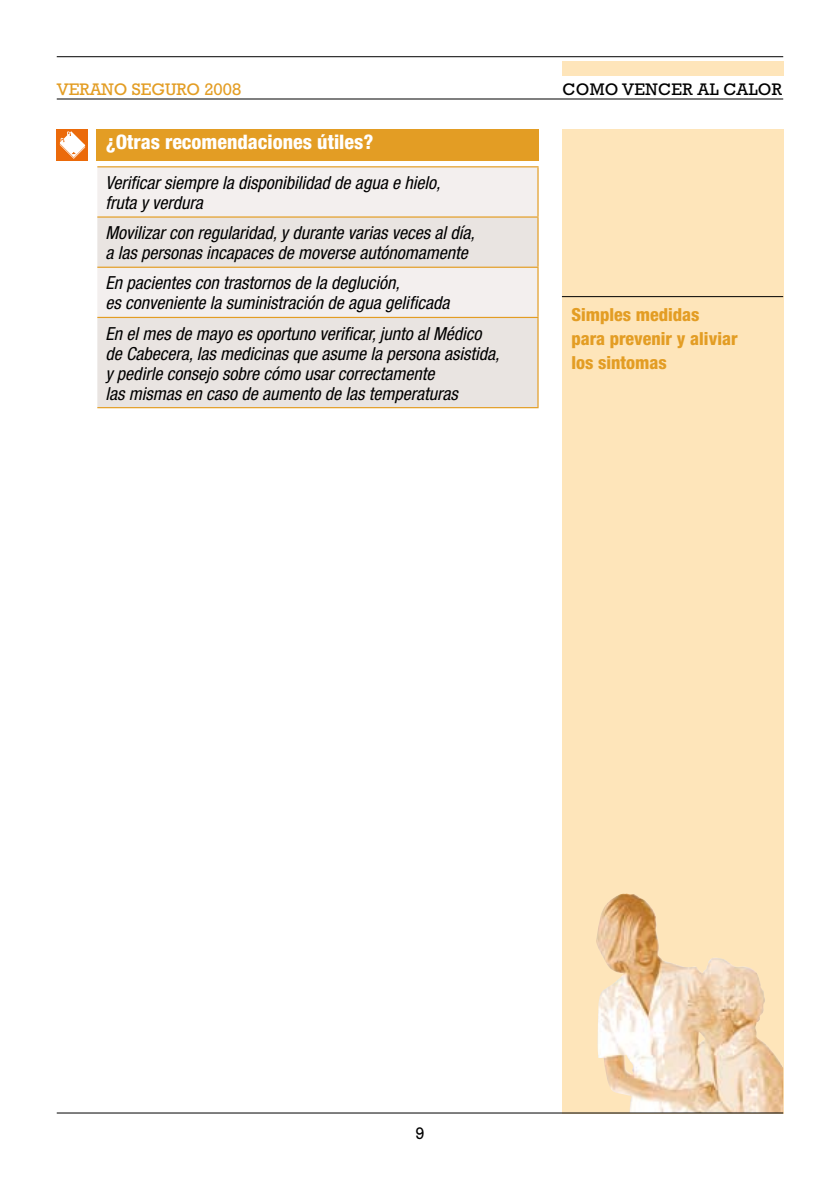
<style>
.page{position:relative;width:840px;height:1191px;background:#fff}
.page>*{position:absolute;margin:0;border:0;box-sizing:border-box;transform-origin:0 0}
.t1{font:800 condensed 20px "Helvetica Neue";color:#fff}
.t2{font:italic condensed 18px/20px "Helvetica Neue";color:#000}
.t3{font:800 condensed 18px/24px "Helvetica Neue";color:#e39d24}
.t4{font:17px "Rockwell";letter-spacing:.02em;color:#000}
.t5{font:17px "Rockwell";color:#e39d24}
</style>
<div class="page">
<div style="left:561px;top:129px;width:221px;height:984px;background:#fee5ba"></div>
<hr style="left:57px;top:56px;width:725px;height:1px;background:#000">
<hr style="left:57px;top:99px;width:725px;height:1px;background:#000">
<div style="left:561px;top:62px;width:221px;height:14px;background:#fee5ba"></div>
<img style="left:596px;top:893px;width:186px;height:219px">
<hr style="left:57px;top:1112px;width:725px;height:1px;background:#000">
<hr style="left:561px;top:296px;width:221px;height:1px;background:#000">
<div style="left:97px;top:167px;width:440px;height:49px;background:#f3efee"></div>
<svg style="left:97px;top:218px;width:440px;height:189px;background:#ebe7e4"></svg>
<hr style="left:97px;top:267px;width:441px;height:1px;background:#e39d24">
<hr style="left:97px;top:317px;width:441px;height:1px;background:#e39d24">
<hr style="left:97px;top:407px;width:441px;height:1px;background:#e39d24">
<hr style="left:97px;top:166px;width:441px;height:1px;background:#e39d24">
<hr style="left:97px;top:216px;width:441px;height:2px;background:#e39d24">
<hr style="left:537px;top:167px;width:1px;height:49px;background:#e39d24">
<hr style="left:537px;top:218px;width:1px;height:49px;background:#e39d24">
<hr style="left:537px;top:268px;width:1px;height:49px;background:#e39d24">
<hr style="left:537px;top:318px;width:1px;height:89px;background:#e39d24">
<div style="left:97px;top:129px;width:442px;height:32px;background:#e39d24"></div>
<div style="left:57px;top:129px;width:31px;height:32px;background:#eb6a0a"></div>
<svg style="left:60px;top:131px;width:25px;height:28px"></svg>
<p class="t5" style="left:57px;top:79px;width:186px">VERANO SEGURO 2008</p>
<p class="t4" style="left:562px;top:79px;width:221px">COMO VENCER AL CALOR</p>
<p class="t1" style="left:106px;top:130px;width:269px">¿Otras recomendaciones útiles?</p>
<p class="t2" style="left:105px;top:172px;width:336px">Verificar siempre la disponibilidad de agua e hielo, fruta y verdura</p>
<p class="t2" style="left:105px;top:223px;width:371px">Movilizar con regularidad, y durante varias veces al día, a las personas incapaces de moverse autónomamente</p>
<p class="t2" style="left:105px;top:273px;width:345px">En pacientes con trastornos de la deglución,<br>es conveniente la suministración de agua gelificada</p>
<p class="t2" style="left:105px;top:323px;width:395px">En el mes de mayo es oportuno verificar, junto al Médico de Cabecera, las medicinas que asume la persona asistida, y pedirle consejo sobre cómo usar correctamente<br>las mismas en caso de aumento de las temperaturas</p>
<p class="t3" style="left:571px;top:302px;width:168px">Simples medidas para prevenir y aliviar los sintomas</p>
<p class="t4" style="left:415px;top:1122px;width:11px">9</p>
</div>
